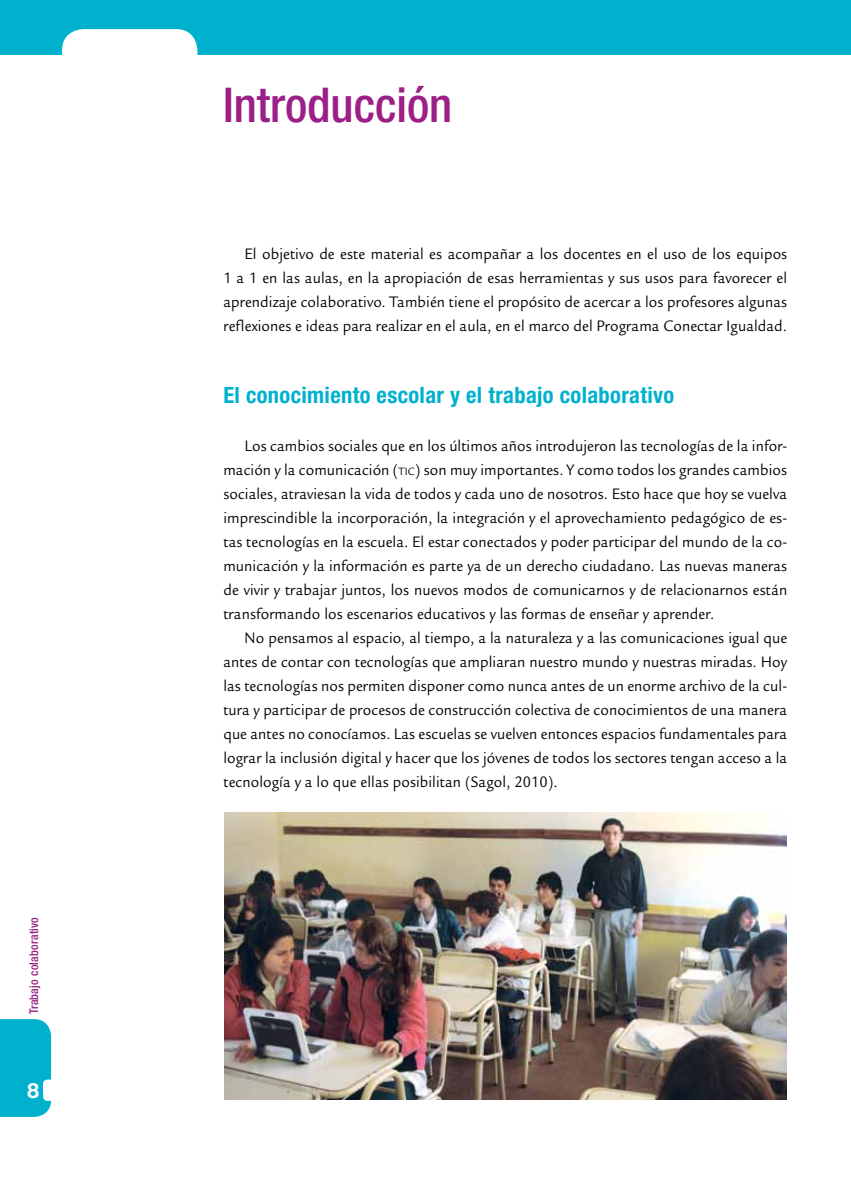
<style>
.page{position:relative;width:851px;height:1191px;background:#fff}
.page>*{position:absolute;margin:0;border:0;box-sizing:border-box;transform-origin:0 0}
.t1{font:500 condensed 48px "Helvetica Neue LT Std";color:#9b1f87}
.t2{font:700 condensed 22.5px "Helvetica Neue LT Std";letter-spacing:.015em;color:#00b1cd}
.t3{font:700 21px "Helvetica Rounded LT Std";color:#fff}
.t4{font:16.5px/24px "Legacy Sans Std";letter-spacing:.005em;color:#000;text-align:justify;scale:.93 1}
.t5{font:500 condensed 12px "Helvetica Neue LT Std";letter-spacing:.02em;color:#9b1f87}
.s1{font-size:11.55px}
</style>
<div class="page">
<div style="left:0;top:1019px;width:51px;height:98px;background:#00b1cd"></div>
<div style="left:43px;top:1079px;width:21px;height:21px;background:#fff;border-radius:4px"></div>
<div style="left:0;top:0;width:850px;height:54px;background:#00b1cd"></div>
<div style="left:62px;top:29px;width:135px;height:66px;background:#fff;border-radius:21px"></div>
<img style="left:225px;top:812px;width:561px;height:287px">
<p class="t5" style="left:27px;top:1014px;width:99px;rotate:-90deg">Trabajo colaborativo</p>
<p class="t3" style="left:27px;top:1078px;width:14px">8</p>
<h1 class="t1" style="left:223px;top:76px;width:231px">Introducción</h1>
<p class="t4" style="left:223px;top:242px;width:607px;text-indent:21px">El objetivo de este material es acompañar a los docentes en el uso de los equipos 1 a 1 en las aulas, en la apropiación de esas herramientas y sus usos para favorecer el aprendizaje colaborativo. También tiene el propósito de acercar a los profesores algunas reflexiones e ideas para realizar en el aula, en el marco del Programa Conectar Igualdad.</p>
<h2 class="t2" style="left:223px;top:381px;width:452px">El conocimiento escolar y el trabajo colaborativo</h2>
<p class="t4" style="left:223px;top:434px;width:607px;text-indent:21px">Los cambios sociales que en los últimos años introdujeron las tecnologías de la infor&shy;mación y la comunicación (<span class="s1">tic</span>) son muy importantes. Y como todos los grandes cambios sociales, atraviesan la vida de todos y cada uno de nosotros. Esto hace que hoy se vuelva imprescindible la incorporación, la integración y el aprovechamiento pedagógico de es&shy;tas tecnologías en la escuela. El estar conectados y poder participar del mundo de la co&shy;municación y la información es parte ya de un derecho ciudadano. Las nuevas maneras de vivir y trabajar juntos, los nuevos modos de comunicarnos y de relacionarnos están transformando los escenarios educativos y las formas de enseñar y aprender.</p>
<p class="t4" style="left:223px;top:626px;width:607px;text-indent:21px">No pensamos al espacio, al tiempo, a la naturaleza y a las comunicaciones igual que antes de contar con tecnologías que ampliaran nuestro mundo y nuestras miradas. Hoy las tecnologías nos permiten disponer como nunca antes de un enorme archivo de la cul&shy;tura y participar de procesos de construcción colectiva de conocimientos de una manera que antes no conocíamos. Las escuelas se vuelven entonces espacios fundamentales para lograr la inclusión digital y hacer que los jóvenes de todos los sectores tengan acceso a la tecnología y a lo que ellas posibilitan (Sagol, 2010).</p>
</div>
